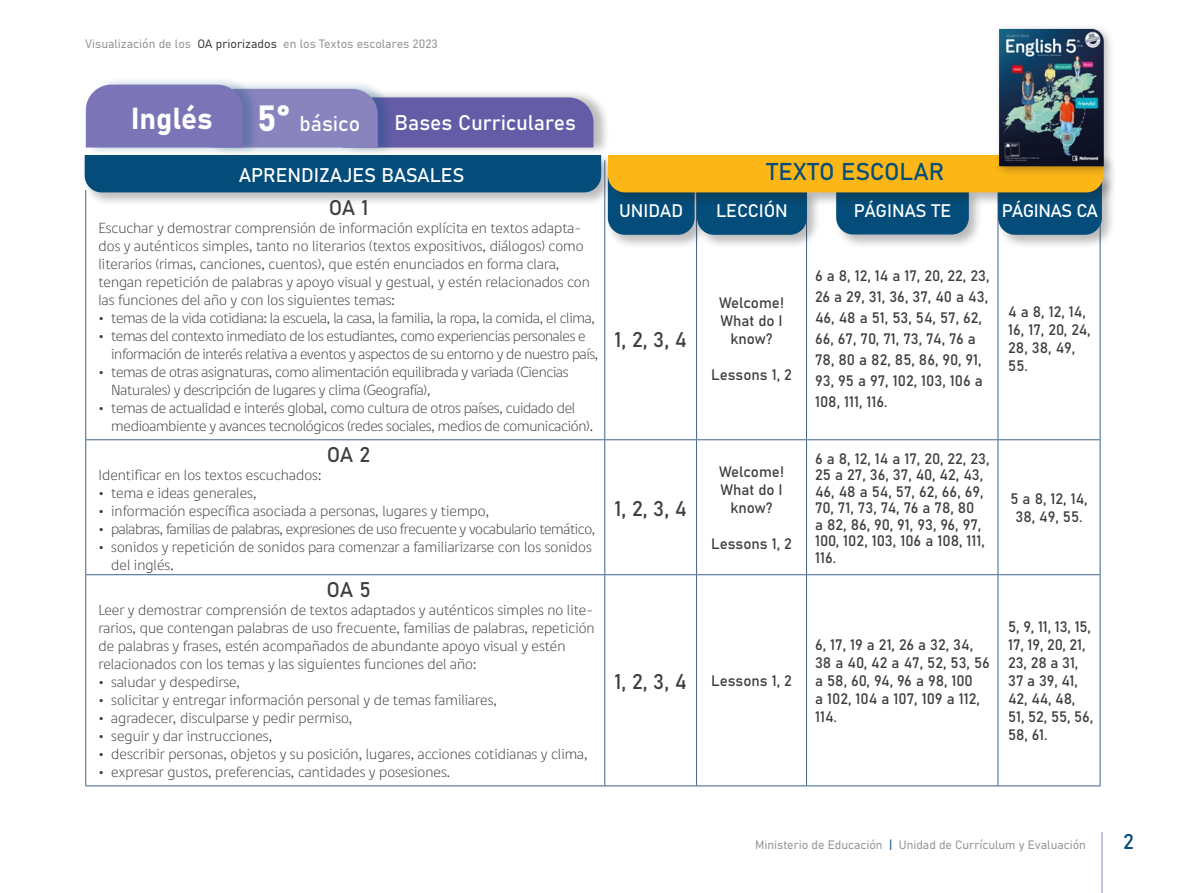
<style>
.page{position:relative;width:1187px;height:893px;background:#fff}
.page>*{position:absolute;margin:0;border:0;box-sizing:border-box;transform-origin:0 0}
.t1{font:30px "Bahnschrift";color:#fff}
.t2{font:24px "Bahnschrift";color:#044d7a}
.t3{font:21px "Bahnschrift";color:#3e3e3f}
.t4{font:21px "Bahnschrift";color:#fff}
.t5{font:21px "Bahnschrift";color:#044d7a}
.t6{font:19.5px "Bahnschrift";color:#fff}
.t7{font:18px "Bahnschrift";letter-spacing:-.01em;color:#fff}
.t8{font:18px "Bahnschrift";letter-spacing:-.04em;color:#fff}
.t9{font:15px/18px "Dignathin";color:#3e3e3f}
.t10{font:15px/18px "Bahnschrift";color:#3e3e3f}
.t11{font:15px/18px "Dignathin";letter-spacing:-.02em;color:#3e3e3f}
.t12{font:15px/18px "Dignathin";letter-spacing:-.025em;color:#3e3e3f}
.t13{font:12px "Bahnschrift";color:#939598}
.s1{color:#3e3e3f}
.s2{font-size:36px}
.s3{font-size:21px}
.s4{color:#044d7a}
</style>
<div class="page">
<hr style="left:1101px;top:832px;width:1px;height:61px;background:#7e8dac">
<div style="left:343px;top:89px;width:267px;height:67px;background:#231f20;opacity:.3"></div>
<div style="left:211px;top:81px;width:183px;height:75px;background:#044d7a;opacity:.3"></div>
<div style="left:86px;top:76px;width:173px;height:80px;background:#044d7a;opacity:.3"></div>
<svg style="left:86px;top:85px;width:507px;height:63px;background:#837eba"></svg>
<div style="left:82px;top:153px;width:533px;height:54px;background:#231f20;opacity:.3"></div>
<div style="left:85px;top:155px;width:516px;height:37px;background:#044d7a"></div>
<hr style="left:604px;top:160px;width:1px;height:30px;background:#3e638c">
<hr style="left:85px;top:190px;width:1px;height:249px;background:#3e638c">
<hr style="left:604px;top:190px;width:1px;height:249px;background:#3e638c">
<hr style="left:696px;top:190px;width:1px;height:249px;background:#3e638c">
<hr style="left:806px;top:190px;width:1px;height:249px;background:#3e638c">
<hr style="left:997px;top:190px;width:1px;height:249px;background:#3e638c">
<hr style="left:1099px;top:190px;width:1px;height:249px;background:#3e638c">
<hr style="left:85px;top:440px;width:1px;height:134px;background:#3e638c">
<hr style="left:85px;top:439px;width:519px;height:1px;background:#3e638c">
<hr style="left:604px;top:440px;width:1px;height:134px;background:#3e638c">
<hr style="left:604px;top:439px;width:92px;height:1px;background:#3e638c">
<hr style="left:696px;top:440px;width:1px;height:134px;background:#3e638c">
<hr style="left:696px;top:439px;width:110px;height:1px;background:#3e638c">
<hr style="left:806px;top:440px;width:1px;height:134px;background:#3e638c">
<hr style="left:806px;top:439px;width:191px;height:1px;background:#3e638c">
<hr style="left:997px;top:439px;width:103px;height:1px;background:#3e638c">
<hr style="left:997px;top:440px;width:1px;height:134px;background:#3e638c">
<hr style="left:1099px;top:440px;width:1px;height:134px;background:#3e638c">
<hr style="left:85px;top:575px;width:1px;height:210px;background:#3e638c">
<hr style="left:85px;top:574px;width:519px;height:1px;background:#3e638c">
<hr style="left:85px;top:785px;width:519px;height:1px;background:#3e638c">
<hr style="left:604px;top:575px;width:1px;height:210px;background:#3e638c">
<hr style="left:604px;top:574px;width:92px;height:1px;background:#3e638c">
<hr style="left:696px;top:574px;width:110px;height:1px;background:#3e638c">
<hr style="left:696px;top:575px;width:1px;height:210px;background:#3e638c">
<hr style="left:604px;top:785px;width:92px;height:1px;background:#3e638c">
<hr style="left:696px;top:785px;width:110px;height:1px;background:#3e638c">
<hr style="left:806px;top:575px;width:1px;height:210px;background:#3e638c">
<hr style="left:806px;top:574px;width:191px;height:1px;background:#3e638c">
<hr style="left:806px;top:785px;width:191px;height:1px;background:#3e638c">
<hr style="left:997px;top:575px;width:1px;height:210px;background:#3e638c">
<hr style="left:997px;top:574px;width:103px;height:1px;background:#3e638c">
<hr style="left:1099px;top:575px;width:1px;height:210px;background:#3e638c">
<hr style="left:997px;top:785px;width:103px;height:1px;background:#3e638c">
<div style="left:605px;top:173px;width:103px;height:76px;background:#231f20;opacity:.3"></div>
<div style="left:694px;top:188px;width:127px;height:61px;background:#231f20;opacity:.3"></div>
<div style="left:833px;top:188px;width:149px;height:61px;background:#231f20;opacity:.3"></div>
<div style="left:995px;top:173px;width:121px;height:76px;background:#231f20;opacity:.3"></div>
<div style="left:605px;top:153px;width:512px;height:54px;background:#231f20;opacity:.3"></div>
<svg style="left:607px;top:155px;width:496px;height:80px;background:#828656"></svg>
<div style="left:994px;top:24px;width:120px;height:153px;background:#231f20;opacity:.3"></div>
<img style="left:999px;top:29px;width:104px;height:137px">
<p class="t13" style="left:85px;top:34px;width:354px">Visualización de los <span class="s1">OA priorizados</span> en los Textos escolares 2023</p>
<h1 class="t1" style="left:131px;top:96px;width:230px">Inglés <span class="s2">5°</span> <span class="s3">básico</span></h1>
<h3 class="t4" style="left:394px;top:106px;width:183px">Bases Curriculares</h3>
<h3 class="t6" style="left:239px;top:160px;width:227px">APRENDIZAJES BASALES</h3>
<h3 class="t3" style="left:329px;top:192px;width:41px">OA 1</h3>
<p class="t9" style="left:98px;top:219px;width:493px">Escuchar y demostrar comprensión de información explícita en textos adapta&shy;dos y auténticos simples, tanto no literarios (textos expositivos, diálogos) como literarios (rimas, canciones, cuentos), que estén enunciados en forma clara, tengan repetición de palabras y apoyo visual y gestual, y estén relacionados con las funciones del año y con los siguientes temas:</p>
<p class="t11" style="left:98px;top:309px;width:498px">• temas de la vida cotidiana: la escuela, la casa, la familia, la ropa, la comida, el clima,</p>
<p class="t12" style="left:111px;top:327px;width:488px;text-indent:-13px">• temas del contexto inmediato de los estudiantes, como experiencias personales e información de interés relativa a eventos y aspectos de su entorno y de nuestro país,</p>
<p class="t11" style="left:111px;top:363px;width:459px;text-indent:-13px">• temas de otras asignaturas, como alimentación equilibrada y variada (Ciencias<br>Naturales) y descripción de lugares y clima (Geografía),</p>
<p class="t11" style="left:111px;top:399px;width:483px;text-indent:-13px">• temas de actualidad e interés global, como cultura de otros países, cuidado del medioambiente y avances tecnológicos (redes sociales, medios de comunicación).</p>
<h3 class="t3" style="left:327px;top:439px;width:45px">OA 2</h3>
<p class="t9" style="left:98px;top:467px;width:224px">Identificar en los textos escuchados:</p>
<p class="t9" style="left:98px;top:485px;width:160px">• tema e ideas generales,</p>
<p class="t9" style="left:98px;top:503px;width:392px">• información específica asociada a personas, lugares y tiempo,</p>
<p class="t12" style="left:98px;top:521px;width:498px">• palabras, familias de palabras, expresiones de uso frecuente y vocabulario temático,</p>
<p class="t9" style="left:111px;top:539px;width:482px;text-indent:-13px">• sonidos y repetición de sonidos para comenzar a familiarizarse con los sonidos del inglés.</p>
<h3 class="t3" style="left:326px;top:574px;width:46px">OA 5</h3>
<p class="t9" style="left:98px;top:601px;width:497px">Leer y demostrar comprensión de textos adaptados y auténticos simples no lite&shy;rarios, que contengan palabras de uso frecuente, familias de palabras, repetición de palabras y frases, estén acompañados de abundante apoyo visual y estén relacionados con los temas y las siguientes funciones del año:</p>
<p class="t9" style="left:98px;top:673px;width:143px">• saludar y despedirse,</p>
<p class="t9" style="left:98px;top:691px;width:400px">• solicitar y entregar información personal y de temas familiares,</p>
<p class="t9" style="left:98px;top:709px;width:255px">• agradecer, disculparse y pedir permiso,</p>
<p class="t9" style="left:98px;top:727px;width:175px">• seguir y dar instrucciones,</p>
<p class="t9" style="left:98px;top:745px;width:491px">• describir personas, objetos y su posición, lugares, acciones cotidianas y clima,</p>
<p class="t9" style="left:98px;top:763px;width:353px">• expresar gustos, preferencias, cantidades y posesiones.</p>
<h2 class="t2" style="left:766px;top:154px;width:179px">TEXTO ESCOLAR</h2>
<p class="t7" style="left:619px;top:197px;width:65px">UNIDAD</p>
<p class="t7" style="left:716px;top:197px;width:73px">LECCIÓN</p>
<p class="t7" style="left:853px;top:197px;width:99px">PÁGINAS TE</p>
<p class="t8" style="left:1001px;top:197px;width:98px">PÁGINAS CA</p>
<h3 class="t3" style="left:614px;top:323px;width:74px">1, 2, 3, 4</h3>
<p class="t10" style="left:719px;top:293px;width:67px;text-align:center">Welcome!<br>What do I know?</p>
<p class="t10" style="left:711px;top:365px;width:82px">Lessons 1, 2</p>
<h3 class="t3" style="left:614px;top:492px;width:74px">1, 2, 3, 4</h3>
<p class="t10" style="left:719px;top:462px;width:67px;text-align:center">Welcome!<br>What do I know?</p>
<p class="t10" style="left:711px;top:534px;width:82px">Lessons 1, 2</p>
<p class="t10" style="left:614px;top:671px;width:179px"><span class="s3">1, 2, 3, 4</span> Lessons 1, 2</p>
<p class="t10" style="left:815px;top:264px;width:176px;line-height:21px">6 a 8, 12, 14 a 17, 20, 22, 23,<br>26 a 29, 31, 36, 37, 40 a 43,<br>46, 48 a 51, 53, 54, 57, 62,<br>66, 67, 70, 71, 73, 74, 76 a<br>78, 80 a 82, 85, 86, 90, 91,<br>93, 95 a 97, 102, 103, 106 a<br>108, 111, 116.</p>
<p class="t10" style="left:815px;top:449px;width:176px;line-height:16.5px">6 a 8, 12, 14 a 17, 20, 22, 23,<br>25 a 27, 36, 37, 40, 42, 43,<br>46, 48 a 54, 57, 62, 66, 69,<br>70, 71, 73, 74, 76 a 78, 80<br>a 82, 86, 90, 91, 93, 96, 97,<br>100, 102, 103, 106 a 108, 111,<br>116.</p>
<p class="t10" style="left:1008px;top:302px;width:84px">4 a 8, 12, 14,<br>16, 17, 20, 24,<br>28, 38, 49,<br>55.</p>
<p class="t10" style="left:1010px;top:489px;width:79px;text-align:center">5 a 8, 12, 14,<br>38, 49, 55.</p>
<p class="t10" style="left:815px;top:635px;width:176px">6, 17, 19 a 21, 26 a 32, 34,<br>38 a 40, 42 a 47, 52, 53, 56 a 58, 60, 94, 96 a 98, 100<br>a 102, 104 a 107, 109 a 112,<br>114.</p>
<p class="t10" style="left:1008px;top:617px;width:86px">5, 9, 11, 13, 15,<br>17, 19, 20, 21,<br>23, 28 a 31,<br>37 a 39, 41,<br>42, 44, 48,<br>51, 52, 55, 56,<br>58, 61.</p>
<p class="t13" style="left:755px;top:836px;width:332px">Ministerio de Educación <span class="s4">|</span> Unidad de Currículum y Evaluación</p>
<h3 class="t5" style="left:1123px;top:826px;width:12px">2</h3>
</div>
